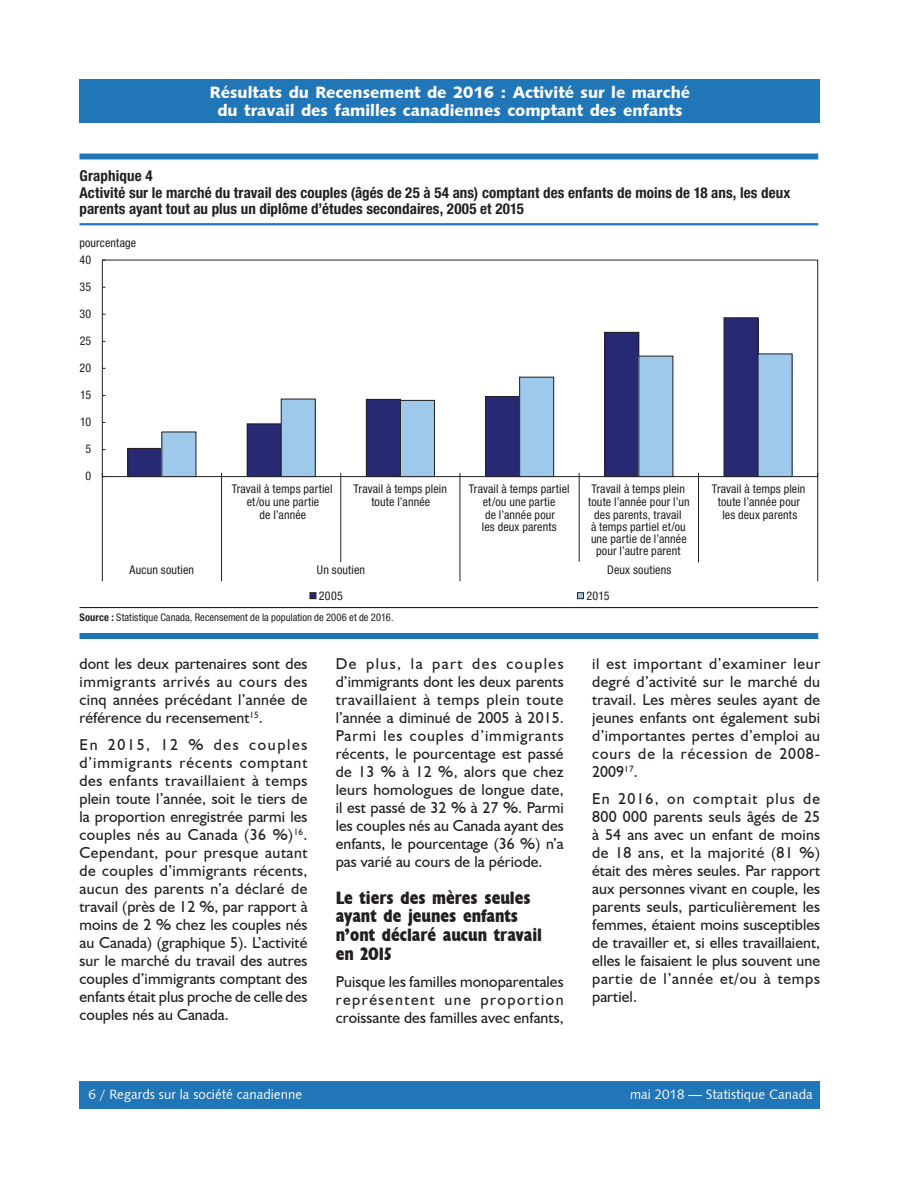
<style>
.page{position:relative;width:918px;height:1188px;background:#fff}
.page>*{position:absolute;margin:0;border:0;box-sizing:border-box;transform-origin:0 0}
.t1{font:700 condensed 18px/18.8px "Humanist 521 BT Xtra";color:#231f20}
.t2{font:16.5px/18px "Humanist 531 BT Black A";color:#fff;text-align:center}
.t3{font:15.75px/18px "Humanist 521 BT";letter-spacing:.005em;color:#231f20;text-align:justify}
.t4{font:700 condensed 15px/16.5px "Helvetica Neue LT Std";letter-spacing:.005em;color:#231f20}
.t5{font:13.5px "Humanist 531 BT Roman A";color:#fff}
.t6{font:condensed 12px/12.6px "Helvetica Neue LT Std";letter-spacing:.01em;color:#231f20;text-align:center}
.t7{font:condensed 10.5px "Helvetica Neue LT Std";letter-spacing:.005em;color:#231f20}
.s1{font-weight:700}
</style>
<div class="page">
<div style="left:80px;top:80px;width:740px;height:43px;background:#2076b7"></div>
<div style="left:80px;top:1081px;width:740px;height:27px;background:#2076b7"></div>
<hr style="left:80px;top:223px;width:738px;height:2px;background:#2076b7">
<div style="left:80px;top:153px;width:738px;height:6px;background:#2076b7"></div>
<hr style="left:80px;top:607px;width:738px;height:1px;background:#231f20">
<div style="left:80px;top:633px;width:738px;height:6px;background:#2076b7"></div>
<div style="left:310px;top:592px;width:6px;height:7px;border:1px solid #231f20"></div>
<div style="left:577px;top:592px;width:7px;height:7px;border:1px solid #231f20"></div>
<div style="left:128px;top:448px;width:34px;height:29px;background:#272973"></div>
<div style="left:127px;top:448px;width:35px;height:29px;border:1px solid #231f20"></div>
<div style="left:247px;top:424px;width:34px;height:53px;background:#272973"></div>
<div style="left:247px;top:423px;width:35px;height:54px;border:1px solid #231f20"></div>
<div style="left:366px;top:399px;width:34px;height:78px;background:#272973"></div>
<div style="left:366px;top:399px;width:35px;height:78px;border:1px solid #231f20"></div>
<div style="left:486px;top:397px;width:34px;height:80px;background:#272973"></div>
<div style="left:485px;top:396px;width:35px;height:81px;border:1px solid #231f20"></div>
<div style="left:605px;top:332px;width:34px;height:145px;background:#272973"></div>
<div style="left:604px;top:332px;width:35px;height:145px;border:1px solid #231f20"></div>
<div style="left:724px;top:318px;width:34px;height:159px;background:#272973"></div>
<div style="left:724px;top:317px;width:34px;height:160px;border:1px solid #231f20"></div>
<div style="left:162px;top:432px;width:34px;height:45px;background:#9fc9eb"></div>
<div style="left:281px;top:399px;width:34px;height:78px;background:#9fc9eb"></div>
<div style="left:281px;top:399px;width:35px;height:78px;border:1px solid #231f20"></div>
<div style="left:400px;top:400px;width:34px;height:77px;background:#9fc9eb"></div>
<div style="left:400px;top:400px;width:35px;height:77px;border:1px solid #231f20"></div>
<div style="left:520px;top:377px;width:34px;height:100px;background:#9fc9eb"></div>
<div style="left:519px;top:377px;width:35px;height:100px;border:1px solid #231f20"></div>
<div style="left:639px;top:356px;width:34px;height:121px;background:#9fc9eb"></div>
<div style="left:758px;top:354px;width:34px;height:123px;background:#9fc9eb"></div>
<hr style="left:817px;top:473px;width:1px;height:108px;background:#231f20">
<hr style="left:698px;top:473px;width:1px;height:89px;background:#231f20">
<hr style="left:579px;top:473px;width:1px;height:89px;background:#231f20">
<hr style="left:460px;top:473px;width:1px;height:108px;background:#231f20">
<hr style="left:340px;top:473px;width:1px;height:89px;background:#231f20">
<hr style="left:221px;top:473px;width:1px;height:108px;background:#231f20">
<hr style="left:102px;top:473px;width:1px;height:108px;background:#231f20">
<p class="t2" style="left:210px;top:83px;width:482px">Résultats du Recensement de 2016 : Activité sur le marché du travail des familles canadiennes comptant des enfants</p>
<p class="t4" style="left:80px;top:167px;width:712px">Graphique 4<br>Activité sur le marché du travail des couples (âgés de 25 à 54 ans) comptant des enfants de moins de 18 ans, les deux parents ayant tout au plus un diplôme d’études secondaires, 2005 et 2015</p>
<p class="t6" style="left:80px;top:236px;width:58px">pourcentage</p>
<p class="t6" style="left:80px;top:253px;width:13px">40</p>
<p class="t6" style="left:80px;top:280px;width:13px">35</p>
<p class="t6" style="left:80px;top:307px;width:13px">30</p>
<p class="t6" style="left:80px;top:335px;width:13px">25</p>
<p class="t6" style="left:80px;top:362px;width:13px">20</p>
<p class="t6" style="left:80px;top:389px;width:13px">15</p>
<p class="t6" style="left:80px;top:416px;width:13px">10</p>
<p class="t6" style="left:86px;top:443px;width:7px">5</p>
<p class="t6" style="left:86px;top:470px;width:7px">0</p>
<p class="t6" style="left:232px;top:483px;width:102px">Travail à temps partiel et/ou une partie</p>
<p class="t6" style="left:353px;top:483px;width:95px">Travail à temps plein toute l’année</p>
<p class="t6" style="left:469px;top:483px;width:102px">Travail à temps partiel et/ou une partie</p>
<p class="t6" style="left:588px;top:483px;width:103px">Travail à temps plein toute l’année pour l’un des parents, travail</p>
<p class="t6" style="left:712px;top:483px;width:95px">Travail à temps plein toute l’année pour</p>
<p class="t6" style="left:259px;top:508px;width:48px">de l’année</p>
<p class="t6" style="left:482px;top:508px;width:76px;text-align:left">de l’année pour les deux parents</p>
<p class="t6" style="left:722px;top:508px;width:76px">les deux parents</p>
<p class="t6" style="left:591px;top:520px;width:97px">à temps partiel et/ou une partie de l’année pour l’autre parent</p>
<p class="t6" style="left:130px;top:563px;width:66px">Aucun soutien</p>
<p class="t6" style="left:317px;top:563px;width:50px">Un soutien</p>
<p class="t6" style="left:607px;top:563px;width:66px">Deux soutiens</p>
<p class="t6" style="left:319px;top:589px;width:26px">2005</p>
<p class="t6" style="left:586px;top:589px;width:25px">2015</p>
<p class="t7" style="left:80px;top:611px;width:316px"><span class="s1">Source :</span> Statistique Canada, Recensement de la population de 2006 et de 2016.</p>
<p class="t3" style="left:80px;top:654px;width:230px">dont les deux partenaires sont des immigrants arrivés au cours des cinq années précédant l’année de référence du recensement<sup>15</sup>.</p>
<p class="t3" style="left:79px;top:735px;width:230px">En 2015, 12 % des couples d’immigrants récents comptant des enfants travaillaient à temps plein toute l’année, soit le tiers de la proportion enregistrée parmi les couples nés au Canada (36 %)<sup>16</sup>.<br>Cependant, pour presque autant de couples d’immigrants récents, aucun des parents n’a déclaré de travail (près de 12 %, par rapport à moins de 2 % chez les couples nés au Canada) (graphique 5). L’activité sur le marché du travail des autres couples d’immigrants comptant des enfants était plus proche de celle des couples nés au Canada.</p>
<p class="t3" style="left:336px;top:654px;width:230px">De plus, la part des couples d’immigrants dont les deux parents travaillaient à temps plein toute l’année a diminué de 2005 à 2015.<br>Parmi les couples d’immigrants récents, le pourcentage est passé de 13 % à 12 %, alors que chez leurs homologues de longue date, il est passé de 32 % à 27 %. Parmi les couples nés au Canada ayant des enfants, le pourcentage (36 %) n’a pas varié au cours de la période.</p>
<p class="t1" style="left:336px;top:888px;width:208px">Le tiers des mères seules ayant de jeunes enfants n’ont déclaré aucun travail en 2015</p>
<p class="t3" style="left:336px;top:972px;width:229px">Puisque les familles monoparentales représentent une proportion croissante des familles avec enfants,</p>
<p class="t3" style="left:592px;top:654px;width:230px">il est important d’examiner leur degré d’activité sur le marché du travail. Les mères seules ayant de jeunes enfants ont également subi d’importantes pertes d’emploi au cours de la récession de 2008- 2009<sup>17</sup>.</p>
<p class="t3" style="left:592px;top:789px;width:230px">En 2016, on comptait plus de 800 000 parents seuls âgés de 25 à 54 ans avec un enfant de moins de 18 ans, et la majorité (81 %) était des mères seules. Par rapport aux personnes vivant en couple, les parents seuls, particulièrement les femmes, étaient moins susceptibles de travailler et, si elles travaillaient, elles le faisaient le plus souvent une partie de l’année et/ou à temps partiel.</p>
<p class="t5" style="left:89px;top:1086px;width:215px">6 / Regards sur la société canadienne</p>
<p class="t5" style="left:630px;top:1086px;width:184px">mai 2018 — Statistique Canada</p>
</div>
